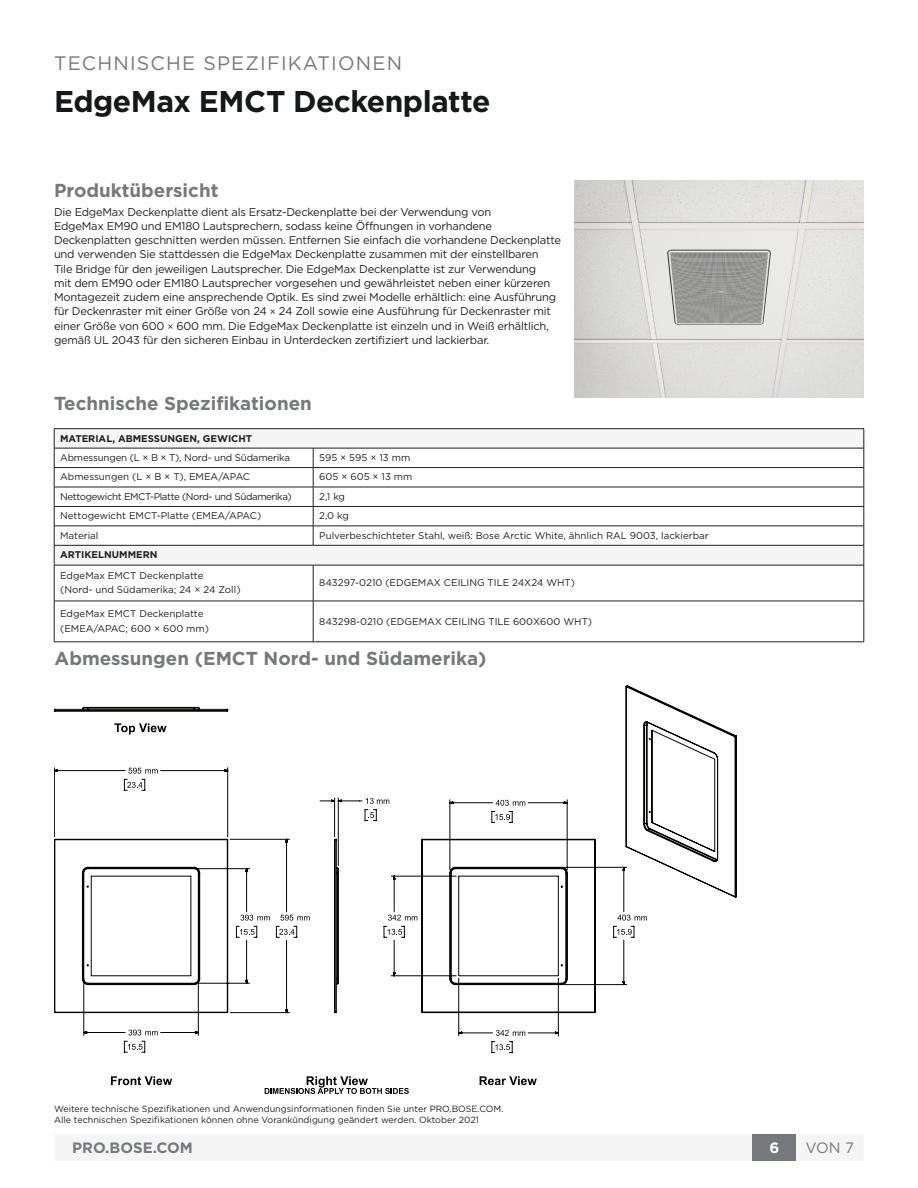
<style>
.page{position:relative;width:918px;height:1188px;background:#fff}
.page>*{position:absolute;margin:0;border:0;box-sizing:border-box;transform-origin:0 0}
.t1{font:700 30px "Gotham";letter-spacing:-.02em;color:#161718}
.t2{font:19.5px "Gotham";letter-spacing:.06em;color:#76787b}
.Text_Headers{font:700 18.75px "Gotham";color:#777879}
.Subheads{font:700 18.75px "Gotham";color:#777879}
.t3{font:700 15px "Gotham";color:#76787b}
.t4{font:15px "Gotham";color:#76787b}
.t5{font:700 15px "Gotham";color:#fff}
.Text_Headers-2{font:11.25px/14.2px "Gotham";letter-spacing:-.02em;color:#231f20}
.Text_Plain_Table_Cel{font:9.75px/14.2px "Gotham";color:#231f20}
.Text_Plain_Table_Cel-2{font:9.75px "Gotham";letter-spacing:-.04em;color:#231f20}
.Text_Table_Heading{font:700 9.75px "Gotham";color:#231f20}
.Text_Plain_Table_Cel-3{font:9.75px "Gotham";letter-spacing:-.02em;color:#231f20}
.t6{font:9px/10.8px "Gotham";color:#231f20}
.s1{font-size:9.75px}
</style>
<div class="page">
<div style="left:55px;top:1134px;width:808px;height:27px;background:#f4f5f4"></div>
<div style="left:753px;top:1134px;width:43px;height:27px;background:#76787b"></div>
<svg style="left:55px;top:429px;width:809px;height:136px"></svg>
<svg style="left:864px;top:429px;width:1px;height:136px"></svg>
<hr style="left:864px;top:565px;width:1px;height:36px;background:#231f20">
<hr style="left:864px;top:601px;width:1px;height:41px;background:#231f20">
<hr style="left:54px;top:428px;width:259px;height:1px;background:#231f20">
<hr style="left:313px;top:428px;width:551px;height:1px;background:#231f20">
<hr style="left:54px;top:448px;width:259px;height:1px;background:#231f20">
<hr style="left:313px;top:448px;width:551px;height:1px;background:#231f20">
<hr style="left:54px;top:467px;width:259px;height:1px;background:#231f20">
<hr style="left:313px;top:467px;width:551px;height:1px;background:#231f20">
<hr style="left:54px;top:487px;width:259px;height:1px;background:#231f20">
<hr style="left:313px;top:487px;width:551px;height:1px;background:#231f20">
<hr style="left:54px;top:506px;width:259px;height:1px;background:#231f20">
<hr style="left:313px;top:506px;width:551px;height:1px;background:#231f20">
<hr style="left:313px;top:526px;width:551px;height:1px;background:#231f20">
<svg style="left:313px;top:448px;width:1px;height:97px"></svg>
<hr style="left:313px;top:565px;width:551px;height:1px;background:#231f20">
<hr style="left:313px;top:601px;width:551px;height:1px;background:#231f20">
<hr style="left:313px;top:642px;width:551px;height:1px;background:#231f20">
<hr style="left:54px;top:526px;width:259px;height:1px;background:#231f20">
<hr style="left:54px;top:545px;width:259px;height:1px;background:#231f20">
<svg style="left:54px;top:429px;width:1px;height:136px"></svg>
<hr style="left:313px;top:545px;width:551px;height:1px;background:#231f20">
<hr style="left:54px;top:565px;width:259px;height:1px;background:#231f20">
<hr style="left:54px;top:565px;width:1px;height:36px;background:#231f20">
<hr style="left:313px;top:565px;width:1px;height:36px;background:#231f20">
<hr style="left:54px;top:601px;width:259px;height:1px;background:#231f20">
<hr style="left:54px;top:601px;width:1px;height:41px;background:#231f20">
<hr style="left:313px;top:601px;width:1px;height:41px;background:#231f20">
<hr style="left:54px;top:642px;width:259px;height:1px;background:#231f20">
<img style="left:575px;top:181px;width:289px;height:217px">
<svg style="left:111px;top:1076px;width:61px;height:9px"></svg>
<svg style="left:480px;top:1076px;width:57px;height:9px"></svg>
<svg style="left:265px;top:1076px;width:144px;height:18px"></svg>
<svg style="left:54px;top:686px;width:683px;height:252px"></svg>
<svg style="left:54px;top:767px;width:580px;height:286px"></svg>
<h2 class="t2" style="left:54px;top:50px;width:350px">TECHNISCHE SPEZIFIKATIONEN</h2>
<p class="t1" style="left:54px;top:81px;width:438px">EdgeMax EMCT Deckenplatte</p>
<p class="Text_Headers" style="left:54px;top:178px;width:166px">Produktübersicht</p>
<p class="Text_Headers-2" style="left:54px;top:204px;width:509px">Die EdgeMax Deckenplatte dient als Ersatz-Deckenplatte bei der Verwendung von<br>EdgeMax EM90 und EM180 Lautsprechern, sodass keine Öffnungen in vorhandene Deckenplatten geschnitten werden müssen. Entfernen Sie einfach die vorhandene Deckenplatte und verwenden Sie stattdessen die EdgeMax Deckenplatte zusammen mit der einstellbaren<br>Tile Bridge für den jeweiligen Lautsprecher. Die EdgeMax Deckenplatte ist zur Verwendung<br>mit dem EM90 oder EM180 Lautsprecher vorgesehen und gewährleistet neben einer kürzeren Montagezeit zudem eine ansprechende Optik. Es sind zwei Modelle erhältlich: eine Ausführung für Deckenraster mit einer Größe von 24 <span class="s1">×</span> 24 Zoll sowie eine Ausführung für Deckenraster mit einer Größe von 600 <span class="s1">×</span> 600 mm. Die EdgeMax Deckenplatte ist einzeln und in Weiß erhältlich, gemäß UL 2043 für den sicheren Einbau in Unterdecken zertifiziert und lackierbar.</p>
<p class="Text_Headers" style="left:54px;top:391px;width:259px">Technische Spezifikationen</p>
<p class="Text_Table_Heading" style="left:60px;top:432px;width:194px">MATERIAL, ABMESSUNGEN, GEWICHT</p>
<p class="Text_Plain_Table_Cel-3" style="left:60px;top:451px;width:231px">Abmessungen (L × B × T), Nord- und Südamerika</p>
<p class="Text_Plain_Table_Cel" style="left:319px;top:450px;width:93px">595 × 595 × 13 mm</p>
<p class="Text_Plain_Table_Cel" style="left:60px;top:470px;width:192px">Abmessungen (L × B × T), EMEA/APAC</p>
<p class="Text_Plain_Table_Cel" style="left:319px;top:470px;width:95px">605 × 605 × 13 mm</p>
<p class="Text_Plain_Table_Cel-2" style="left:60px;top:490px;width:233px">Nettogewicht EMCT-Platte (Nord- und Südamerika)</p>
<p class="Text_Plain_Table_Cel" style="left:319px;top:489px;width:27px">2,1 kg</p>
<p class="Text_Plain_Table_Cel" style="left:60px;top:509px;width:203px">Nettogewicht EMCT-Platte (EMEA/APAC)</p>
<p class="Text_Plain_Table_Cel" style="left:319px;top:509px;width:31px">2,0 kg</p>
<p class="Text_Plain_Table_Cel" style="left:60px;top:528px;width:40px">Material</p>
<p class="Text_Plain_Table_Cel" style="left:319px;top:528px;width:391px">Pulverbeschichteter Stahl, weiß: Bose Arctic White, ähnlich RAL 9003, lackierbar</p>
<p class="Text_Table_Heading" style="left:60px;top:548px;width:99px">ARTIKELNUMMERN</p>
<p class="Text_Plain_Table_Cel" style="left:60px;top:568px;width:182px">EdgeMax EMCT Deckenplatte<br>(Nord- und Südamerika; 24 × 24 Zoll)</p>
<p class="Text_Plain_Table_Cel" style="left:319px;top:575px;width:257px">843297-0210 (EDGEMAX CEILING TILE 24X24 WHT)</p>
<p class="Text_Plain_Table_Cel" style="left:60px;top:607px;width:150px">EdgeMax EMCT Deckenplatte (EMEA/APAC; 600 × 600 mm)</p>
<p class="Text_Plain_Table_Cel" style="left:319px;top:614px;width:274px">843298-0210 (EDGEMAX CEILING TILE 600X600 WHT)</p>
<p class="Subheads" style="left:55px;top:646px;width:434px">Abmessungen (EMCT Nord- und Südamerika)</p>
<p class="t6" style="left:54px;top:1104px;width:451px">Weitere technische Spezifikationen und Anwendungsinformationen finden Sie unter PRO.BOSE.COM.<br>Alle technischen Spezifikationen können ohne Vorankündigung geändert werden. Oktober 2021</p>
<h3 class="t3" style="left:72px;top:1138px;width:122px">PRO.BOSE.COM</h3>
<h3 class="t5" style="left:769px;top:1138px;width:11px">6</h3>
<h3 class="t4" style="left:806px;top:1139px;width:50px">VON 7</h3>
</div>
